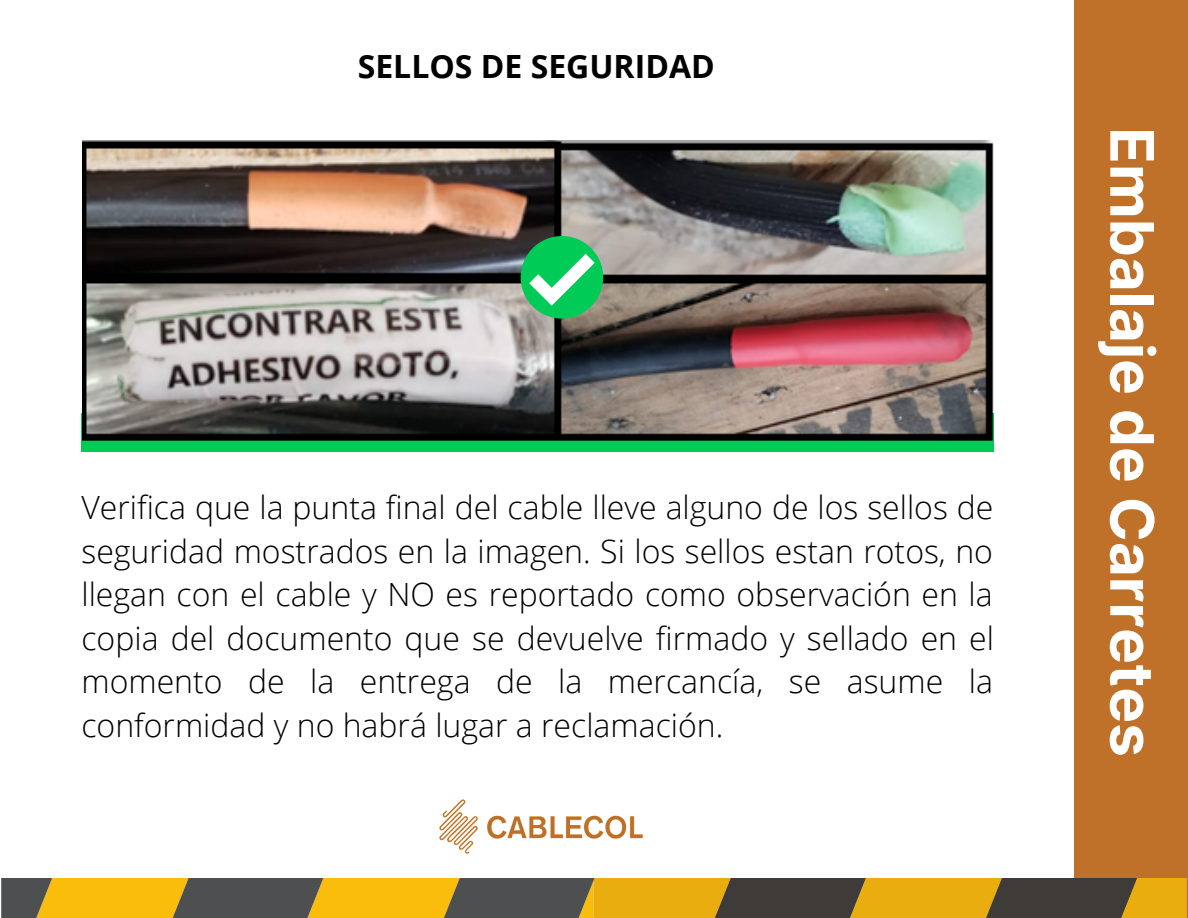
<style>
.page{position:relative;width:1188px;height:918px;background:#fff}
.page>*{position:absolute;margin:0;border:0;box-sizing:border-box;transform-origin:0 0}
.t1{font:700 60px "Inter";color:#fff}
.t2{font:300 32px/43.6px "Open Sans";color:#000;text-align:justify}
.t3{font:700 32px "Open Sans";color:#000}
</style>
<div class="page">
<div style="left:1074px;top:0;width:114px;height:918px;background:#c07129"></div>
<svg style="left:1px;top:879px;width:1186px;height:39px;background:#9d7e29"></svg>
<div style="left:81px;top:413px;width:913px;height:39px;background:#00cb57"></div>
<img style="left:82px;top:140px;width:912px;height:300px">
<svg style="left:521px;top:236px;width:82px;height:83px;background:#44c378"></svg>
<img style="left:439px;top:799px;width:204px;height:55px">
<p class="t3" style="left:358px;top:44px;width:359px">SELLOS DE SEGURIDAD</p>
<p class="t2" style="left:81px;top:485px;width:914px">Verifica que la punta final del cable lleve alguno de los sellos de seguridad mostrados en la imagen. Si los sellos estan rotos, no llegan con el cable y NO es reportado como observación en la copia del documento que se devuelve firmado y sellado en el momento de la entrega de la mercancía, se asume la conformidad y no habrá lugar a reclamación.</p>
<p class="t1" style="left:1168px;top:127px;width:631px;rotate:90deg">Embalaje de Carretes</p>
</div>
